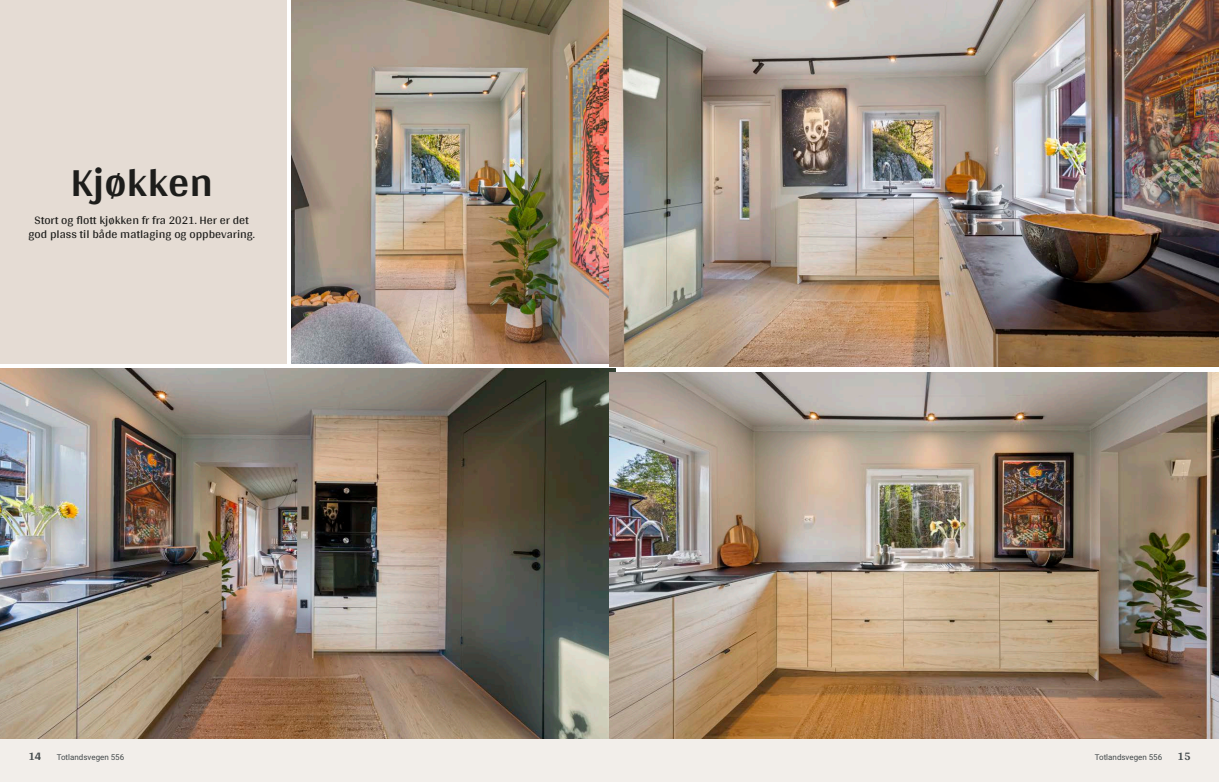
<style>
.page{position:relative;width:1219px;height:782px;background:#fff}
.page>*{position:absolute;margin:0;border:0;box-sizing:border-box;transform-origin:0 0}
.t1{font:700 42px "Arya";color:#1d1d1b}
.t2{font:12px/14px "Arya";color:#1d1d1b;text-align:center}
.t3{font:700 12px "Arya";color:#414749}
.t4{font:8px "Roboto Vitec";color:#414749}
</style>
<div class="page">
<img style="left:0;top:369px;width:615px;height:370px">
<img style="left:292px;top:0;width:317px;height:363px">
<div style="left:0;top:739px;width:612px;height:42px;background:#f2eeea"></div>
<div style="left:0;top:0;width:286px;height:363px;background:#e5dcd4"></div>
<img style="left:609px;top:0;width:610px;height:367px">
<img style="left:609px;top:372px;width:610px;height:367px">
<div style="left:607px;top:739px;width:612px;height:42px;background:#f2eeea"></div>
<h1 class="t1" style="left:71px;top:156px;width:144px">Kjøkken</h1>
<p class="t2" style="left:28px;top:212px;width:228px">Stort og flott kjøkken fr fra 2021. Her er det god plass til både matlaging og oppbevaring.</p>
<p class="t3" style="left:28px;top:749px;width:15px">14</p>
<p class="t4" style="left:57px;top:751px;width:69px">Totlandsvegen 556</p>
<p class="t4" style="left:1095px;top:751px;width:69px">Totlandsvegen 556</p>
<p class="t3" style="left:1177px;top:749px;width:15px">15</p>
</div>
